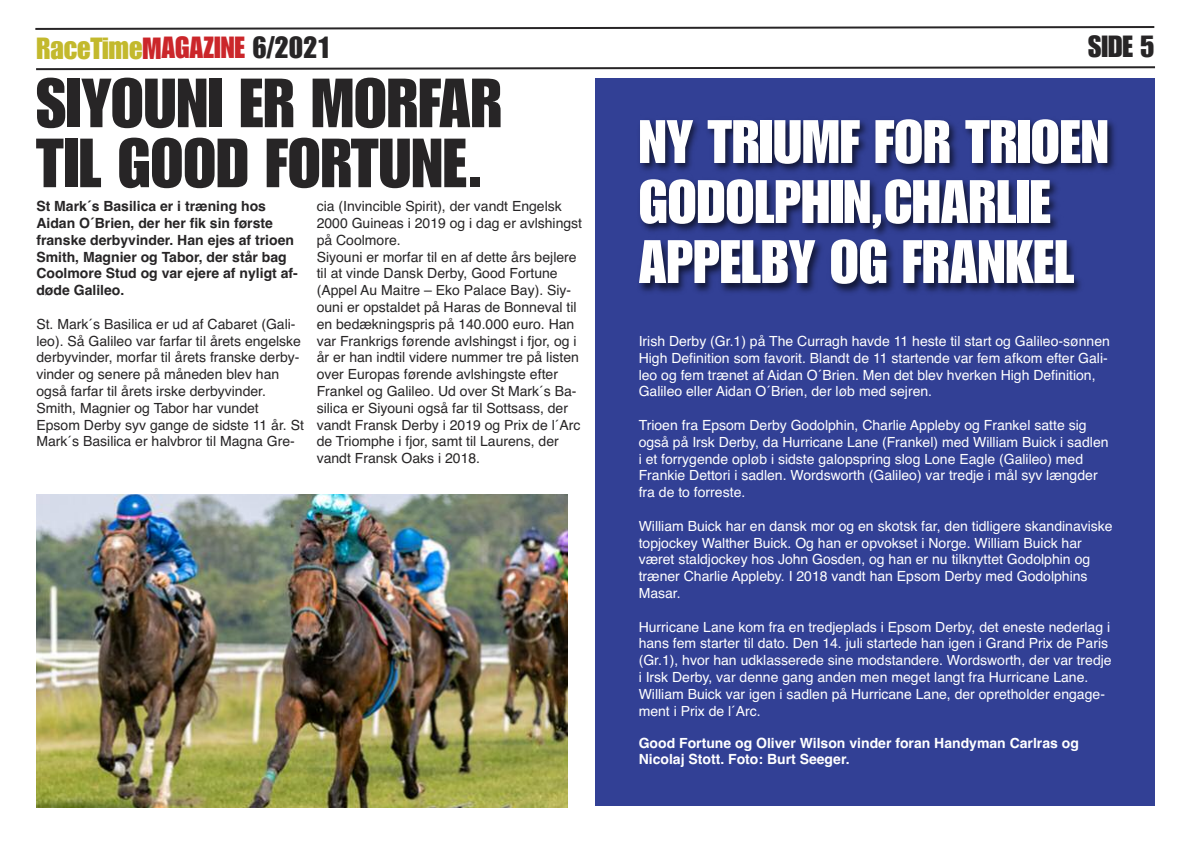
<style>
.page{position:relative;width:1191px;height:842px;background:#fff}
.page>*{position:absolute;margin:0;border:0;box-sizing:border-box;transform-origin:0 0}
.t1{font:68px/60px "Impact";color:#272526}
.t2{font:60px/60px "Impact";color:#fff}
.t3{font:30px "Impact";color:#c3b92d}
.t4{font:30px "Impact";color:#272526}
.t5{font:14px/16.8px "Helvetica";color:#fff}
.t6{font:14px/16.8px "Helvetica";color:#272526}
.t7{font:700 14px/16.8px "Helvetica";color:#272526}
.t8{font:700 14px/16.8px "Helvetica";color:#fff}
.s1{color:#cb262a}
.s2{color:#272526}
</style>
<div class="page">
<svg style="left:36px;top:66px;width:1119px;height:5px"></svg>
<div style="left:595px;top:79px;width:559px;height:727px;background:#324095"></div>
<img style="left:639px;top:109px;width:516px;height:219px">
<svg style="left:35px;top:26px;width:1120px;height:4px"></svg>
<img style="left:36px;top:494px;width:532px;height:314px">
<h3 class="t3" style="left:36px;top:37px;width:294px">RaceTime<span class="s1">MAGAZINE</span> <span class="s2">6/2021</span></h3>
<h3 class="t4" style="left:1088px;top:35px;width:68px">SIDE 5</h3>
<h1 class="t1" style="left:36px;top:76px;width:467px">SIYOUNI ER MORFAR<br>TIL GOOD FORTUNE.</h1>
<p class="t7" style="left:36px;top:198px;width:263px">St Mark´s Basilica er i træning hos Aidan O´Brien, der her fik sin første franske derbyvinder. Han ejes af trioen Smith, Magnier og Tabor, der står bag Coolmore Stud og var ejere af nyligt af&shy;døde Galileo.</p>
<p class="t6" style="left:36px;top:316px;width:269px">St. Mark´s Basilica er ud af Cabaret (Gali&shy;leo). Så Galileo var farfar til årets engelske derbyvinder, morfar til årets franske derby&shy;vinder og senere på måneden blev han også farfar til årets irske derbyvinder.<br>Smith, Magnier og Tabor har vundet Epsom Derby syv gange de sidste 11 år. St Mark´s Basilica er halvbror til Magna Gre-</p>
<p class="t6" style="left:317px;top:198px;width:267px">cia (Invincible Spirit), der vandt Engelsk 2000 Guineas i 2019 og i dag er avlshingst på Coolmore.<br>Siyouni er morfar til en af dette års bejlere til at vinde Dansk Derby, Good Fortune (Appel Au Maitre – Eko Palace Bay). Siy&shy;ouni er opstaldet på Haras de Bonneval til en bedækningspris på 140.000 euro. Han var Frankrigs førende avlshingst i fjor, og i år er han indtil videre nummer tre på listen over Europas førende avlshingste efter Frankel og Galileo. Ud over St Mark´s Ba&shy;silica er Siyouni også far til Sottsass, der vandt Fransk Derby i 2019 og Prix de l´Arc de Triomphe i fjor, samt til Laurens, der vandt Fransk Oaks i 2018.</p>
<h2 class="t2" style="left:638px;top:114px;width:471px">NY TRIUMF FOR TRIOEN<br>GODOLPHIN,CHARLIE<br>APPELBY OG FRANKEL</h2>
<p class="t5" style="left:638px;top:333px;width:473px">Irish Derby (Gr.1) på The Curragh havde 11 heste til start og Galileo-sønnen High Definition som favorit. Blandt de 11 startende var fem afkom efter Gali&shy;leo og fem trænet af Aidan O´Brien. Men det blev hverken High Definition, Galileo eller Aidan O´Brien, der løb med sejren.</p>
<p class="t5" style="left:638px;top:417px;width:471px">Trioen fra Epsom Derby Godolphin, Charlie Appleby og Frankel satte sig også på Irsk Derby, da Hurricane Lane (Frankel) med William Buick i sadlen i et forrygende opløb i sidste galopspring slog Lone Eagle (Galileo) med Frankie Dettori i sadlen. Wordsworth (Galileo) var tredje i mål syv længder fra de to forreste.</p>
<p class="t5" style="left:638px;top:518px;width:475px">William Buick har en dansk mor og en skotsk far, den tidligere skandinaviske topjockey Walther Buick. Og han er opvokset i Norge. William Buick har været staldjockey hos John Gosden, og han er nu tilknyttet Godolphin og træner Charlie Appleby. I 2018 vandt han Epsom Derby med Godolphins Masar.</p>
<p class="t5" style="left:638px;top:618px;width:474px">Hurricane Lane kom fra en tredjeplads i Epsom Derby, det eneste nederlag i hans fem starter til dato. Den 14. juli startede han igen i Grand Prix de Paris (Gr.1), hvor han udklasserede sine modstandere. Wordsworth, der var tredje i Irsk Derby, var denne gang anden men meget langt fra Hurricane Lane.<br>William Buick var igen i sadlen på Hurricane Lane, der opretholder engage&shy;ment i Prix de l´Arc.</p>
<p class="t8" style="left:638px;top:734px;width:442px">Good Fortune og Oliver Wilson vinder foran Handyman Carlras og<br>Nicolaj Stott. Foto: Burt Seeger.</p>
</div>
